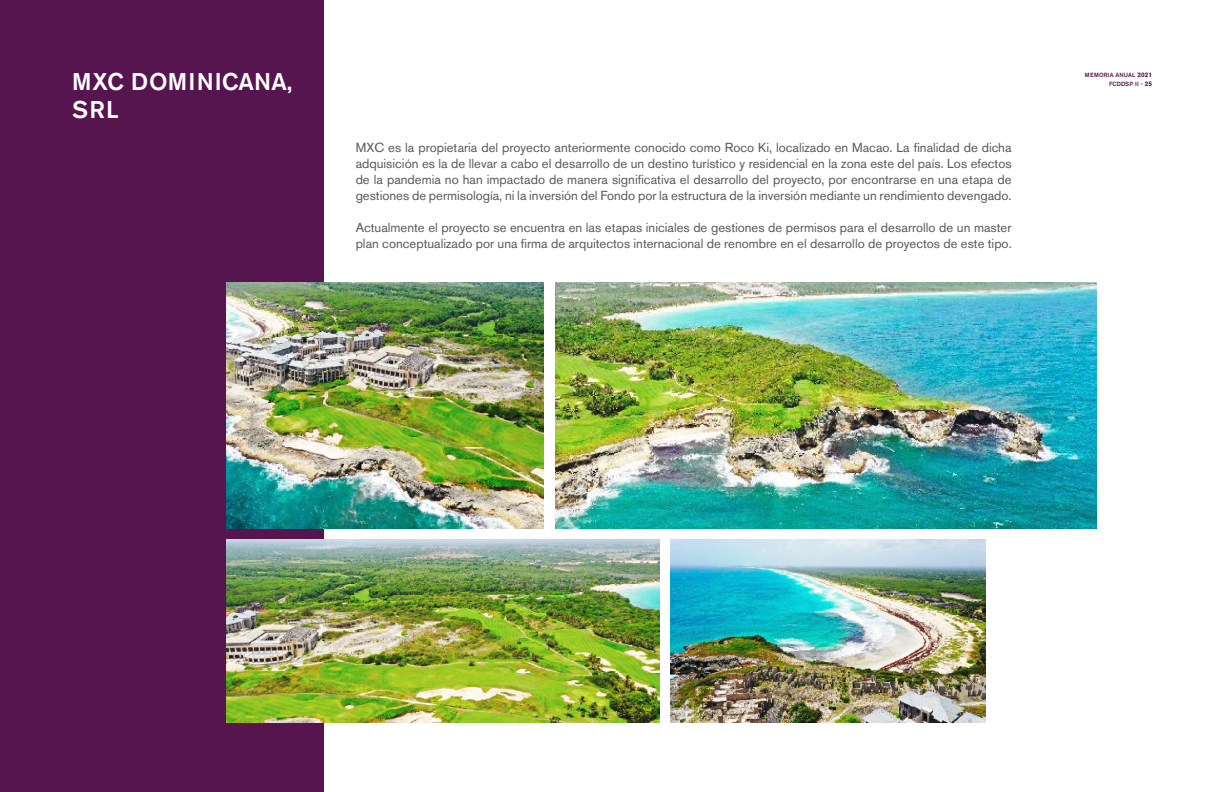
<style>
.page{position:relative;width:1224px;height:792px;background:#fff}
.page>*{position:absolute;margin:0;border:0;box-sizing:border-box;transform-origin:0 0}
.t1{font:500 24px "Akzidenz Grotesk Pro";letter-spacing:.01em;color:#fff}
.t2{font:500 24px "Akzidenz Grotesk Pro";letter-spacing:.03em;color:#fff}
.t3{font:13px/16px "Akzidenz Grotesk Pro";color:#57585a;text-align:justify}
.t4{font:500 6px "Akzidenz Grotesk Pro";letter-spacing:.01em;color:#56154f}
.s1{font-weight:700;font-size:6.5px}
</style>
<div class="page">
<div style="left:0;top:0;width:324px;height:792px;background:#56154f"></div>
<img style="left:226px;top:283px;width:318px;height:246px">
<img style="left:555px;top:283px;width:541px;height:246px">
<img style="left:226px;top:540px;width:433px;height:182px">
<img style="left:670px;top:540px;width:316px;height:182px">
<p class="t1" style="left:72px;top:66px;width:221px">MXC DOMINICANA,</p>
<p class="t4" style="left:1109px;top:80px;width:44px">FCDDSP II - <span class="s1">25</span></p>
<p class="t2" style="left:72px;top:94px;width:48px">SRL</p>
<p class="t3" style="left:356px;top:140px;width:657px">MXC es la propietaria del proyecto anteriormente conocido como Roco Ki, localizado en Macao. La finalidad de dicha adquisición es la de llevar a cabo el desarrollo de un destino turístico y residencial en la zona este del país. Los efectos de la pandemia no han impactado de manera significativa el desarrollo del proyecto, por encontrarse en una etapa de gestiones de permisología, ni la inversión del Fondo por la estructura de la inversión mediante un rendimiento devengado.</p>
<p class="t3" style="left:356px;top:220px;width:657px">Actualmente el proyecto se encuentra en las etapas iniciales de gestiones de permisos para el desarrollo de un master plan conceptualizado por una firma de arquitectos internacional de renombre en el desarrollo de proyectos de este tipo.</p>
<p class="t4" style="left:1085px;top:71px;width:69px">MEMORIA ANUAL <span class="s1">2021</span></p>
</div>
